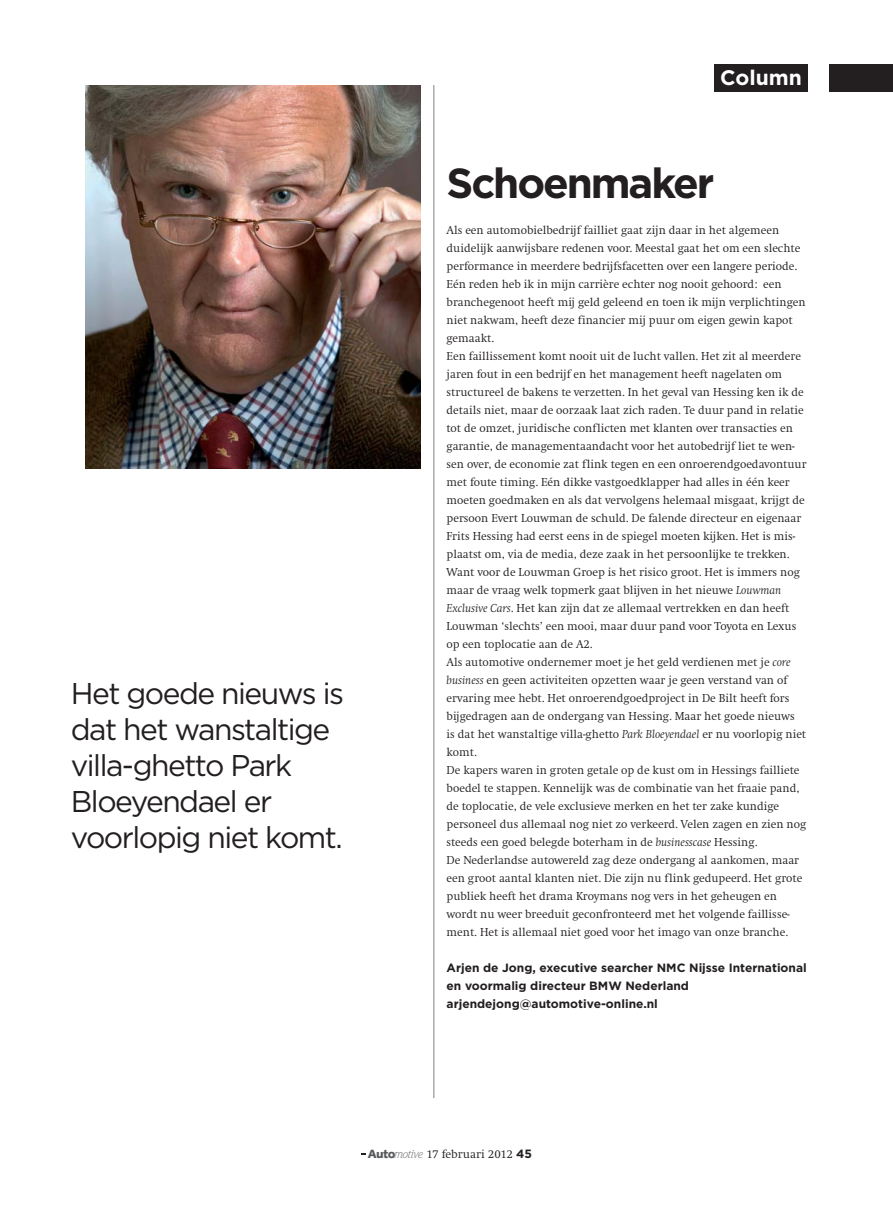
<style>
.page{position:relative;width:893px;height:1212px;background:#fff}
.page>*{position:absolute;margin:0;border:0;box-sizing:border-box;transform-origin:0 0}
.t1{font:700 42px "Gotham";letter-spacing:-.05em;color:#231f20}
.t2{font:30px/36px "Gotham";letter-spacing:-.05em;color:#231f20}
.t3{font:700 21px "Gotham";color:#fff}
.t4{font:300 12px/18px "Swift";color:#231f20}
.t5{font:700 12px/18px "Gotham";color:#231f20}
.s1{font-style:italic}
.s2{font-family:"Syntax";font-weight:900;color:#58595b}
.s3{font-family:"Weidemann IT Cby BT";font-weight:400;font-style:italic;color:#808285}
.s4{font-family:"Gotham";font-weight:700}
</style>
<div class="page">
<img style="left:85px;top:85px;width:336px;height:383px">
<hr style="left:433px;top:85px;width:1px;height:1013px;background:#808285">
<div style="left:714px;top:64px;width:94px;height:27px;background:#231f20"></div>
<div style="left:829px;top:64px;width:64px;height:27px;background:#231f20"></div>
<h2 class="t2" style="left:71px;top:678px;width:275px">Het goede nieuws is dat het wanstaltige villa-ghetto Park<br>B loeyendael er voorlopig niet komt.</h2>
<h3 class="t3" style="left:720px;top:70px;width:83px">Column</h3>
<h1 class="t1" style="left:447px;top:167px;width:269px">Schoenmaker</h1>
<p class="t4" style="left:447px;top:222px;width:361px">Als een automobielbedrijf failliet gaat zijn daar in het algemeen duidelijk aanwijsbare redenen voor. Meestal gaat het om een slechte performance in meerdere bedrijfsfacetten over een langere periode.<br>Eén reden heb ik in mijn carrière echter nog nooit gehoord: een branchegenoot heeft mij geld geleend en toen ik mijn verplichtingen niet nakwam, heeft deze financier mij puur om eigen gewin kapot gemaakt.<br>Een faillissement komt nooit uit de lucht vallen. Het zit al meerdere jaren fout in een bedrijf en het management heeft nagelaten om struc tureel de bakens te verzetten. In het geval van Hessing ken ik de details niet, maar de oorzaak laat zich raden. Te duur pand in relatie tot de omzet, juridische conflicten met klanten over transacties en garantie, de managementaandacht voor het autobedrijf liet te wen&shy;sen over, de economie zat flink tegen en een onroerendgoedavontuur met foute timing. Eén dikke vastgoedklapper had alles in één keer moeten goedmaken en als dat vervolgens helemaal misgaat, krijgt de persoon Evert Louwman de schuld. De falende directeur en eigenaar Frits Hessing had eerst eens in de spiegel moeten kijken. Het is mis&shy;plaatst om, via de media, deze zaak in het persoonlijke te trekken.<br>Want voor de Louwman Groep is het risico groot. Het is immers nog maar de vraag welk topmerk gaat blijven in het nieuwe <span class="s1">Louwman Exclusive Cars</span>. Het kan zijn dat ze allemaal vertrekken en dan heeft Louwman ‘slechts’ een mooi, maar duur pand voor Toyota en Lexus op een toplocatie aan de A2.<br>Als automotive ondernemer moet je het geld verdienen met je <span class="s1">core business</span> en geen activiteiten opzetten waar je geen verstand van of ervaring mee hebt. Het onroerendgoedproject in De Bilt heeft fors bijgedragen aan de ondergang van Hessing. Maar het goede nieuws<br>is dat het wanstaltige villa-ghetto <span class="s1">Park Bloeyendael</span> er nu voorlopig niet komt.<br>De kapers waren in groten getale op de kust om in Hessings failliete boedel te stappen. Kennelijk was de combinatie van het fraaie pand, de toplocatie, de vele exclusieve merken en het ter zake kundige personeel dus allemaal nog niet zo verkeerd. Velen zagen en zien nog steeds een goed belegde boterham in de <span class="s1">businesscase</span> Hessing.<br>De Nederlandse autowereld zag deze ondergang al aankomen, maar een groot aantal klanten niet. Die zijn nu flink gedupeerd. Het grote publiek heeft het drama Kroymans nog vers in het geheugen en wordt nu weer breeduit geconfronteerd met het volgende faillisse&shy;ment. Het is allemaal niet goed voor het imago van onze branche.</p>
<p class="t5" style="left:447px;top:960px;width:362px">Arjen de Jong, executive searcher NMC Nijsse International en voormalig directeur BMW Nederland arjendejong@automotive-online.nl</p>
<p class="t4" style="left:368px;top:1146px;width:166px"><span class="s2">Auto</span><span class="s3">motive</span> 17 februari 2012 <span class="s4">45</span></p>
</div>
